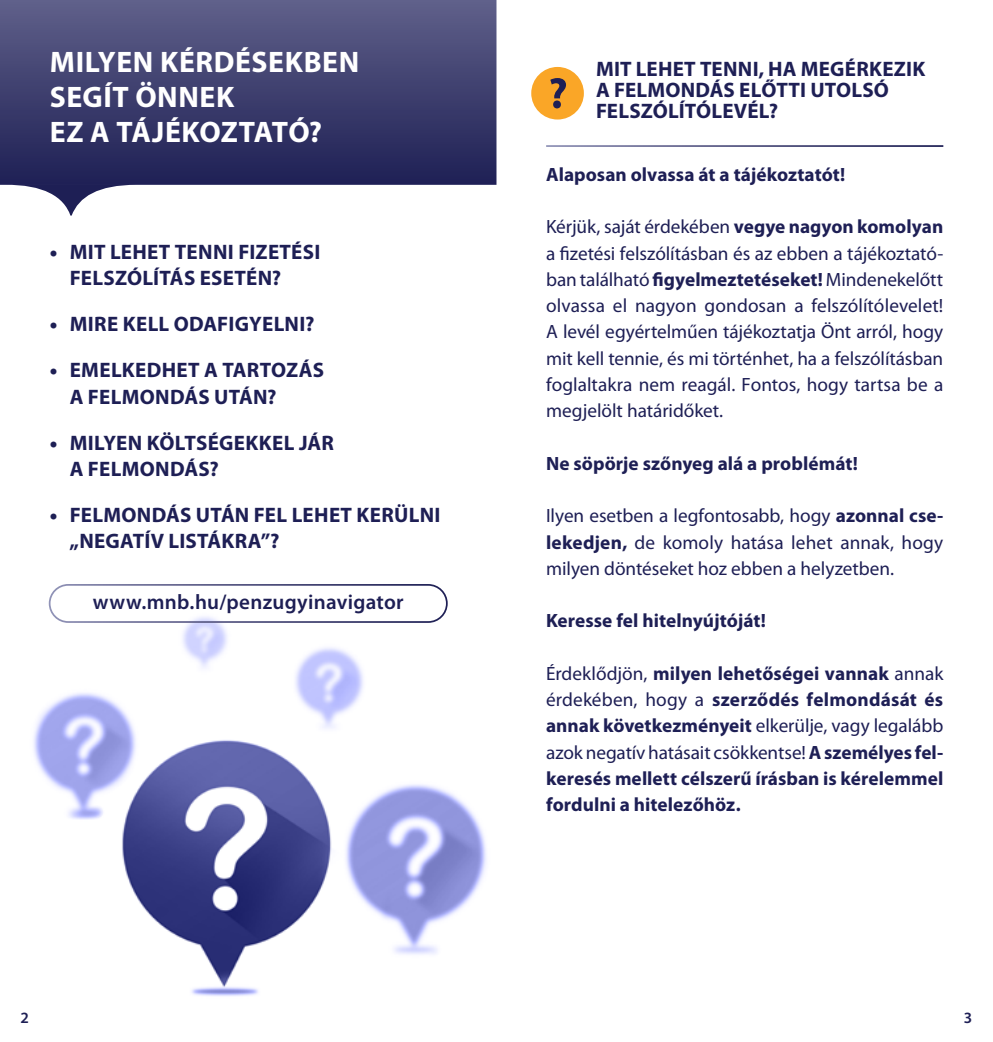
<style>
.page{position:relative;width:993px;height:1042px;background:#fff}
.page>*{position:absolute;margin:0;border:0;box-sizing:border-box;transform-origin:0 0}
.t1{font:700 29.75px/35px "Myriad Pro";letter-spacing:.02em;color:#fff}
.t2{font:700 21px/26.2px "Myriad Pro";letter-spacing:.01em;color:#1e1f55}
.t3{font:600 21px "Myriad Pro";letter-spacing:.015em;color:#1e1f55}
.t4{font:19.25px/26.2px "Myriad Pro";color:#1e1f55;text-align:justify}
.t5{font:700 19.25px/26.2px "Myriad Pro";color:#1e1f55;text-align:justify}
.t6{font:600 15.75px "Myriad Pro";color:#1e1f55}
.s1{font-weight:900}
.s2{font-weight:700}
.s3{font-weight:400}
</style>
<div class="page">
<svg style="left:0;top:0;width:496px;height:216px;background:#585982"></svg>
<img style="left:33px;top:584px;width:454px;height:412px">
<div style="left:531px;top:67px;width:52px;height:53px;background:#faa627;border-radius:50%"></div>
<svg style="left:550px;top:78px;width:16px;height:30px"></svg>
<div style="left:49px;top:584px;width:398px;height:39px;border:2px solid #fff;border-radius:19px"></div>
<h1 class="t1" style="left:50px;top:45px;width:311px">MILYEN KÉRDÉSEKBEN<br>SEGÍT ÖNNEK<br>EZ A TÁJÉKOZTATÓ?</h1>
<p class="t2" style="left:70px;top:239px;width:252px;text-indent:-20px"><span class="s1">•</span> MIT LEHET TENNI FIZETÉSI<br>FELSZÓLÍTÁS ESETÉN?</p>
<p class="t2" style="left:50px;top:311px;width:266px"><span class="s1">•</span> MIRE KELL ODAFIGYELNI?</p>
<p class="t2" style="left:70px;top:357px;width:256px;text-indent:-20px"><span class="s1">•</span> EMELKEDHET A TARTOZÁS<br>A FELMONDÁS UTÁN?</p>
<p class="t2" style="left:70px;top:430px;width:265px;text-indent:-20px"><span class="s1">•</span> MILYEN KÖLTSÉGEKKEL JÁR<br>A FELMONDÁS?</p>
<p class="t2" style="left:69px;top:502px;width:372px;text-indent:-20px"><span class="s1">•</span> FELMONDÁS UTÁN FEL LEHET KERÜLNI „NEGATÍV LISTÁKRA”?</p>
<p class="t3" style="left:93px;top:589px;width:312px">www.mnb.hu/penzugyinavigator</p>
<p class="t2" style="left:595px;top:59px;width:331px;line-height:21px">MIT LEHET TENNI, HA MEGÉRKEZIK<br>A FELMONDÁS ELŐTTI UTOLSÓ<br>FELSZÓLÍTÓLEVÉL?</p>
<p class="t5" style="left:546px;top:162px;width:300px">Alaposan olvassa át a tájékoztatót!</p>
<p class="t4" style="left:546px;top:214px;width:398px">Kérjük, saját érdekében <span class="s2">vegye nagyon komolyan </span>a fizetési felszólításban és az ebben a tájékoztató&shy;ban található <span class="s2">figyelmeztetéseket!</span> Mindenekelőtt olvassa el nagyon gondosan a felszólítólevelet!<br>A levél egyértelműen tájékoztatja Önt arról, hogy mit kell tennie, és mi történhet, ha a felszólításban foglaltakra nem reagál. Fontos, hogy tartsa be a megjelölt határidőket.</p>
<p class="t5" style="left:546px;top:450px;width:313px">Ne söpörje szőnyeg alá a problémát!</p>
<p class="t4" style="left:546px;top:503px;width:398px">Ilyen esetben a legfontosabb, hogy <span class="s2">azonnal cse&shy;lekedjen,</span> de komoly hatása lehet annak, hogy milyen döntéseket hoz ebben a helyzetben.</p>
<p class="t5" style="left:546px;top:608px;width:221px">Keresse fel hitelnyújtóját!</p>
<p class="t5" style="left:546px;top:660px;width:398px"><span class="s3">Érdeklődjön,</span> milyen lehetőségei vannak <span class="s3">annak érdekében, hogy a</span> szerződés felmondását és annak következményeit <span class="s3">elkerülje, vagy legalább azok negatív hatásait csökkentse!</span> A személyes fel&shy;keresés mellett célszerű írásban is kérelemmel fordulni a hitelezőhöz.</p>
<p class="t6" style="left:21px;top:1008px;width:10px">2</p>
<p class="t6" style="left:963px;top:1008px;width:10px">3</p>
</div>
